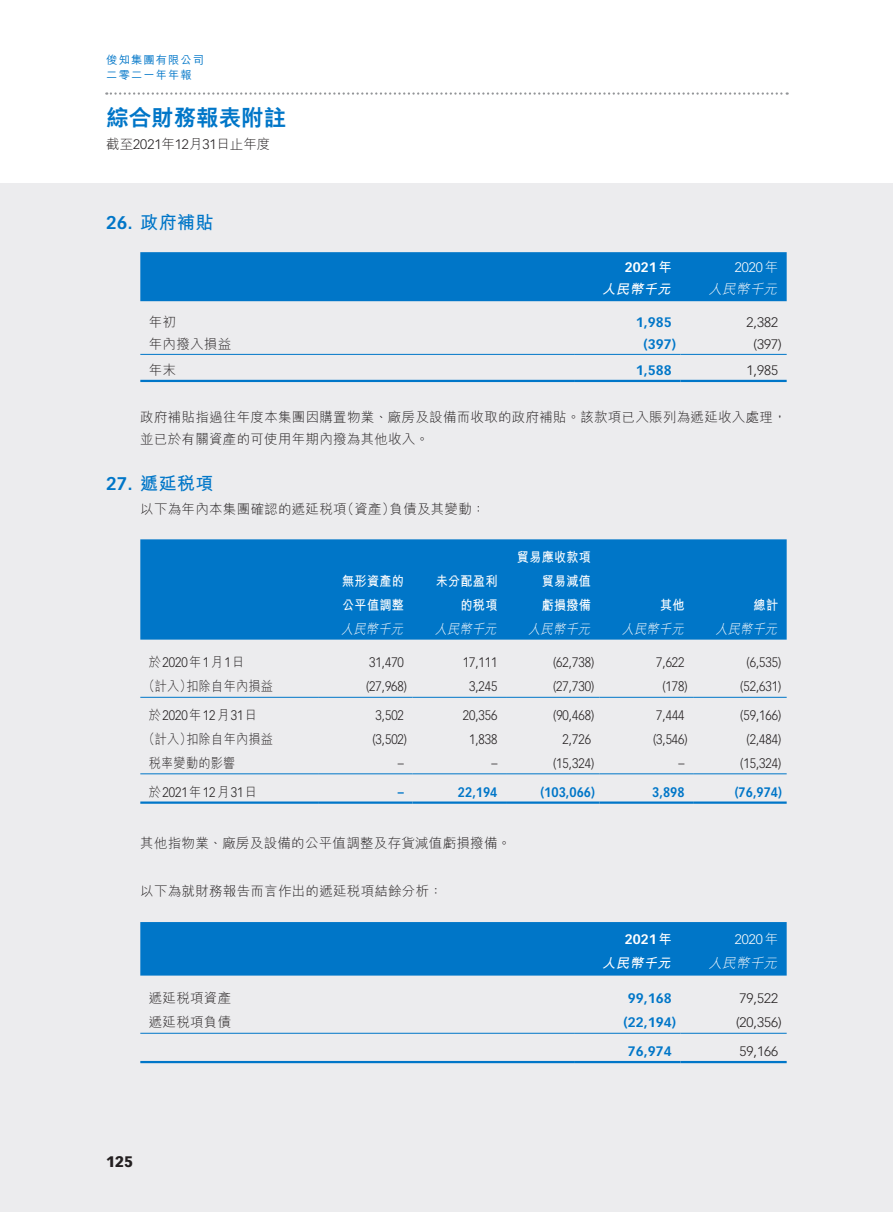
<style>
.page{position:relative;width:893px;height:1212px;background:#fff}
.page>*{position:absolute;margin:0;border:0;box-sizing:border-box;transform-origin:0 0}
.t1{font:800 22.5px "M Hei HK";color:#0076c8}
.t2{font:700 18px "M Hei HK";letter-spacing:.02em;color:#0076c8}
.t3{font:900 15px "Vectora LT Std";color:#231f20}
.t4{font:300 13.5px "Vectora LT Std";color:#231f20;scale:.9 1}
.t5{font:300 13.5px/21.8px "M Hei HK";letter-spacing:.02em;color:#231f20}
.t6{font:700 13.5px/24px "M Hei HK";letter-spacing:.02em;color:#fff;text-align:right;scale:.9 1}
.t7{font:300 13.5px "Vectora LT Std";color:#231f20}
.t8{font:700 13.5px "Vectora LT Std";color:#0076c8}
.t9{font:300 13.5px "M Hei HK";letter-spacing:.02em;color:#231f20;scale:.9 1}
.t10{font:700 13.5px "Vectora LT Std";color:#0076c8;scale:.9 1}
.t11{font:italic 300 13.5px "M Hei HK";color:#fff;scale:.9 1}
.t12{font:300 13.5px "Vectora LT Std";color:#fff}
.t13{font:700 13.5px "Vectora LT Std";color:#fff}
.t14{font:italic 300 13.5px "M Hei HK";color:#fff}
.t15{font:italic 700 13.5px "M Hei HK";color:#fff}
.t16{font:500 11.25px/15px "M Hei HK";letter-spacing:.1em;color:#0076c8}
.s1{font-family:"Vectora LT Std"}
.s2{font-family:"M Hei HK"}
</style>
<div class="page">
<svg style="left:106px;top:92px;width:682px;height:3px"></svg>
<div style="left:0;top:183px;width:893px;height:1029px;background:#ececee"></div>
<div style="left:140px;top:252px;width:647px;height:49px;background:#0076c8"></div>
<hr style="left:140px;top:354px;width:434px;height:1px;background:#0076c8">
<hr style="left:574px;top:354px;width:106px;height:1px;background:#0076c8">
<hr style="left:680px;top:354px;width:107px;height:1px;background:#0076c8">
<hr style="left:140px;top:380px;width:434px;height:2px;background:#0076c8">
<hr style="left:574px;top:380px;width:106px;height:2px;background:#0076c8">
<hr style="left:680px;top:380px;width:107px;height:2px;background:#0076c8">
<div style="left:140px;top:539px;width:647px;height:101px;background:#0076c8"></div>
<hr style="left:140px;top:697px;width:179px;height:1px;background:#0076c8">
<hr style="left:319px;top:697px;width:93px;height:1px;background:#0076c8">
<hr style="left:412px;top:697px;width:94px;height:1px;background:#0076c8">
<hr style="left:506px;top:697px;width:94px;height:1px;background:#0076c8">
<hr style="left:600px;top:697px;width:93px;height:1px;background:#0076c8">
<hr style="left:693px;top:697px;width:94px;height:1px;background:#0076c8">
<hr style="left:140px;top:773px;width:179px;height:1px;background:#0076c8">
<hr style="left:319px;top:773px;width:93px;height:1px;background:#0076c8">
<hr style="left:412px;top:773px;width:94px;height:1px;background:#0076c8">
<hr style="left:506px;top:773px;width:94px;height:1px;background:#0076c8">
<hr style="left:600px;top:773px;width:93px;height:1px;background:#0076c8">
<hr style="left:693px;top:773px;width:94px;height:1px;background:#0076c8">
<hr style="left:140px;top:801px;width:179px;height:3px;background:#0076c8">
<hr style="left:319px;top:801px;width:93px;height:3px;background:#0076c8">
<hr style="left:412px;top:801px;width:94px;height:3px;background:#0076c8">
<hr style="left:506px;top:801px;width:94px;height:3px;background:#0076c8">
<hr style="left:600px;top:801px;width:93px;height:3px;background:#0076c8">
<hr style="left:693px;top:801px;width:94px;height:3px;background:#0076c8">
<div style="left:140px;top:922px;width:647px;height:53px;background:#0076c8"></div>
<hr style="left:140px;top:1033px;width:434px;height:1px;background:#0076c8">
<hr style="left:574px;top:1033px;width:106px;height:1px;background:#0076c8">
<hr style="left:680px;top:1033px;width:107px;height:1px;background:#0076c8">
<hr style="left:140px;top:1061px;width:434px;height:2px;background:#0076c8">
<hr style="left:574px;top:1061px;width:106px;height:2px;background:#0076c8">
<hr style="left:680px;top:1061px;width:107px;height:2px;background:#0076c8">
<p class="t16" style="left:106px;top:52px;width:99px">俊知集團有限公司二零二一年年報</p>
<h1 class="t1" style="left:106px;top:107px;width:181px">綜合財務報表附註</h1>
<p class="t5" style="left:106px;top:133px;width:166px">截至<span class="s1">2021</span>年<span class="s1">12</span>月<span class="s1">31</span>日止年度</p>
<h2 class="t2" style="left:106px;top:209px;width:109px"><span class="s1">26.</span> 政府補貼</h2>
<p class="t5" style="left:149px;top:311px;width:29px">年初</p>
<p class="t5" style="left:149px;top:332px;width:84px">年內撥入損益</p>
<p class="t13" style="left:625px;top:259px;width:49px">2021<span class="s2">年</span></p>
<p class="t12" style="left:735px;top:260px;width:45px">2020 <span class="s2">年</span></p>
<p class="t15" style="left:602px;top:279px;width:74px">人民幣千元</p>
<p class="t14" style="left:708px;top:282px;width:73px">人民幣千元</p>
<p class="t8" style="left:636px;top:314px;width:37px">1,985</p>
<p class="t7" style="left:747px;top:314px;width:33px">2,382</p>
<p class="t8" style="left:644px;top:335px;width:34px">)397(</p>
<p class="t7" style="left:754px;top:336px;width:30px">)397(</p>
<p class="t5" style="left:149px;top:359px;width:29px">年末</p>
<p class="t5" style="left:140px;top:406px;width:648px">政府補貼指過往年度本集團因購置物業、廠房及設備而收取的政府補貼。該款項已入賬列為遞延收入處理，並已於有關資產的可使用年期內撥為其他收入。</p>
<h2 class="t2" style="left:106px;top:470px;width:109px"><span class="s1">27.</span> 遞延稅項</h2>
<p class="t5" style="left:390px;top:498px;width:97px">負債及其變動：</p>
<p class="t8" style="left:636px;top:362px;width:37px">1,588</p>
<p class="t7" style="left:747px;top:362px;width:33px">1,985</p>
<p class="t5" style="left:341px;top:498px;width:56px">（資產）</p>
<p class="t5" style="left:140px;top:498px;width:208px">以下為年內本集團確認的遞延稅項</p>
<p class="t6" style="left:342px;top:567px;width:70px;text-align:left">無形資產的公平值調整</p>
<p class="t6" style="left:436px;top:567px;width:70px">未分配盈利的稅項</p>
<p class="t6" style="left:517px;top:543px;width:84px">貿易應收款項貿易減值</p>
<p class="t6" style="left:542px;top:591px;width:56px">虧損撥備</p>
<p class="t6" style="left:660px;top:591px;width:29px">其他</p>
<p class="t6" style="left:754px;top:591px;width:29px">總計</p>
<p class="t11" style="left:341px;top:622px;width:73px">人民幣千元</p>
<p class="t11" style="left:435px;top:622px;width:73px">人民幣千元</p>
<p class="t11" style="left:528px;top:622px;width:73px">人民幣千元</p>
<p class="t11" style="left:622px;top:622px;width:73px">人民幣千元</p>
<p class="t11" style="left:715px;top:622px;width:73px">人民幣千元</p>
<p class="t4" style="left:149px;top:655px;width:108px"><span class="s2">於</span>2020<span class="s2">年 月</span>1 <span class="s2">日</span>1</p>
<p class="t4" style="left:369px;top:655px;width:40px">31,470</p>
<p class="t4" style="left:463px;top:655px;width:40px">17,111</p>
<p class="t4" style="left:553px;top:655px;width:47px">)62,738(</p>
<p class="t4" style="left:656px;top:655px;width:33px">7,622</p>
<p class="t4" style="left:747px;top:655px;width:40px">)6,535(</p>
<p class="t9" style="left:143px;top:679px;width:56px">（計入）</p>
<p class="t9" style="left:186px;top:679px;width:98px">扣除自年內損益</p>
<p class="t4" style="left:366px;top:679px;width:47px">)27,968(</p>
<p class="t4" style="left:469px;top:679px;width:33px">3,245</p>
<p class="t4" style="left:553px;top:679px;width:47px">)27,730(</p>
<p class="t4" style="left:662px;top:679px;width:30px">)178(</p>
<p class="t4" style="left:740px;top:679px;width:47px">)52,631(</p>
<p class="t4" style="left:149px;top:707px;width:122px"><span class="s2">於</span>2020<span class="s2">年</span>12<span class="s2">月</span>31<span class="s2">日</span></p>
<p class="t4" style="left:376px;top:707px;width:33px">3,502</p>
<p class="t4" style="left:463px;top:707px;width:40px">20,356</p>
<p class="t4" style="left:553px;top:707px;width:47px">)90,468(</p>
<p class="t4" style="left:656px;top:707px;width:33px">7,444</p>
<p class="t4" style="left:740px;top:707px;width:47px">)59,166(</p>
<p class="t9" style="left:143px;top:732px;width:56px">（計入）</p>
<p class="t9" style="left:186px;top:732px;width:98px">扣除自年內損益</p>
<p class="t4" style="left:372px;top:731px;width:40px">)3,502(</p>
<p class="t4" style="left:469px;top:731px;width:33px">1,838</p>
<p class="t4" style="left:563px;top:731px;width:33px">2,726</p>
<p class="t4" style="left:653px;top:731px;width:40px">)3,546(</p>
<p class="t4" style="left:747px;top:731px;width:40px">)2,484(</p>
<p class="t9" style="left:149px;top:756px;width:98px">稅率變動的影響</p>
<p class="t4" style="left:398px;top:755px;width:8px">–</p>
<p class="t4" style="left:491px;top:755px;width:8px">–</p>
<p class="t4" style="left:553px;top:755px;width:47px">)15,324(</p>
<p class="t4" style="left:678px;top:755px;width:8px">–</p>
<p class="t4" style="left:740px;top:755px;width:47px">)15,324(</p>
<p class="t4" style="left:149px;top:784px;width:122px"><span class="s2">於</span>2021<span class="s2">年</span>12<span class="s2">月</span>31<span class="s2">日</span></p>
<p class="t5" style="left:140px;top:832px;width:372px">其他指物業、廠房及設備的公平值調整及存貨減值虧損撥備。</p>
<p class="t5" style="left:140px;top:880px;width:304px">以下為就財務報告而言作出的遞延稅項結餘分析：</p>
<p class="t10" style="left:458px;top:783px;width:45px">22,194</p>
<p class="t10" style="left:398px;top:783px;width:8px">–</p>
<p class="t10" style="left:540px;top:783px;width:62px">)103,066(</p>
<p class="t10" style="left:652px;top:783px;width:37px">3,898</p>
<p class="t10" style="left:735px;top:783px;width:54px">)76,974(</p>
<p class="t13" style="left:625px;top:931px;width:49px">2021<span class="s2">年</span></p>
<p class="t12" style="left:735px;top:932px;width:45px">2020 <span class="s2">年</span></p>
<p class="t15" style="left:602px;top:953px;width:74px">人民幣千元</p>
<p class="t14" style="left:708px;top:956px;width:73px">人民幣千元</p>
<p class="t5" style="left:149px;top:987px;width:84px">遞延稅項資產</p>
<p class="t8" style="left:628px;top:990px;width:45px">99,168</p>
<p class="t7" style="left:739px;top:991px;width:40px">79,522</p>
<p class="t5" style="left:149px;top:1011px;width:84px">遞延稅項負債</p>
<p class="t8" style="left:624px;top:1014px;width:54px">)22,194(</p>
<p class="t7" style="left:736px;top:1015px;width:47px">)20,356(</p>
<p class="t8" style="left:628px;top:1043px;width:45px">76,974</p>
<p class="t7" style="left:740px;top:1043px;width:40px">59,166</p>
<p class="t3" style="left:106px;top:1152px;width:28px">125</p>
</div>
